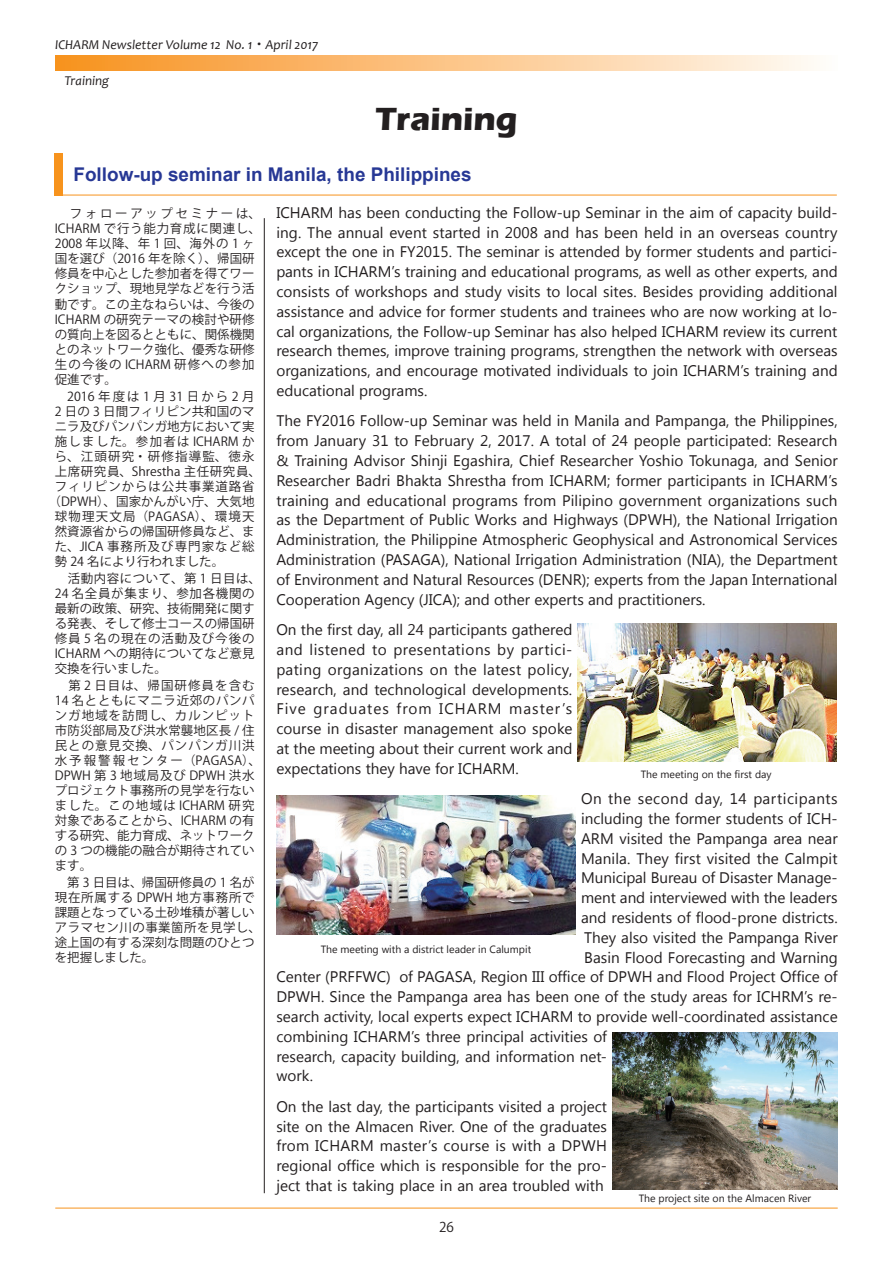
<style>
.page{position:relative;width:893px;height:1263px;background:#fff}
.page>*{position:absolute;margin:0;border:0;box-sizing:border-box;transform-origin:0 0}
.t1{font:700 33px "Eras ITC";color:#231f20}
.t2{font:700 18.9px "Arial";color:#273895}
.t3{font:15.3px/19.8px "Segoe UI";color:#231f20;text-align:justify}
.t4{font:15.3px "Segoe UI";letter-spacing:.03em;color:#231f20}
.t5{font:italic 13.5px "Candara";color:#231f20}
.t6{font:13.5px "Koz Go Pro";color:#231f20}
.t7{font:12.45px/15px "Koz Go Pro";letter-spacing:.005em;color:#231f20}
.t8{font:12.45px "Koz Go Pro";letter-spacing:.05em;color:#231f20}
.t9{font:12.45px "Koz Go Pro";letter-spacing:.1em;color:#231f20}
.t10{font:12.45px "Koz Go Pro";letter-spacing:.08em;color:#231f20}
.t11{font:12.45px "Koz Go Pro";letter-spacing:.105em;color:#231f20}
.t12{font:12.45px "Koz Go Pro";letter-spacing:.085em;color:#231f20}
.t13{font:12.45px "Koz Go Pro";letter-spacing:.095em;color:#231f20}
.t14{font:12.45px "Koz Go Pro";letter-spacing:.075em;color:#231f20}
.t15{font:10.5px "Segoe UI";color:#231f20}
.s1{font-family:"Koz Min Pro";font-style:normal}
</style>
<div class="page">
<svg style="left:55px;top:55px;width:759px;height:15px;background:#fbc385"></svg>
<hr style="left:55px;top:1208px;width:783px;height:1px;background:#f7931d">
<img style="left:276px;top:795px;width:300px;height:139px">
<img style="left:612px;top:1032px;width:226px;height:157px">
<hr style="left:264px;top:218px;width:1px;height:975px;background:#231f20">
<div style="left:54px;top:153px;width:9px;height:42px;background:#f7931d"></div>
<hr style="left:54px;top:195px;width:783px;height:1px;background:#f7931d">
<img style="left:578px;top:624px;width:259px;height:137px">
<p class="t5" style="left:55px;top:36px;width:265px">ICHARM Newsletter Volume 12 No. 1<span class="s1">・</span> April 2017</p>
<p class="t5" style="left:64px;top:73px;width:46px">Training</p>
<h1 class="t1" style="left:375px;top:100px;width:144px">Training</h1>
<p class="t2" style="left:74px;top:161px;width:400px">Follow-up seminar in Manila, the Philippines</p>
<p class="t7" style="left:55px;top:207px;width:208px">　フォローアップセミナーは、<br>ICHARM で行う能力育成に関連し、<br>2008 年以降、年 1 回、海外の 1 ヶ国を選び（2016 年を除く）、帰国研修員を中心とした参加者を得てワークショップ、現地見学などを行う活動です。この主なねらいは、今後の<br>ICHARM の研究テーマの検討や研修の質向上を図るとともに、関係機関とのネットワーク強化、優秀な研修生の今後の ICHARM 研修への参加促進です。　</p>
<p class="t10" style="left:55px;top:388px;width:201px">　2016 年度は 1 月 31 日から 2 月</p>
<p class="t7" style="left:55px;top:404px;width:201px">2 日の 3 日間フィリピン共和国のマ</p>
<p class="t7" style="left:55px;top:419px;width:201px">ニラ及びパンパンガ地方において実</p>
<p class="t11" style="left:55px;top:433px;width:201px">施しました。参加者は ICHARM か</p>
<p class="t13" style="left:55px;top:448px;width:201px">ら、江頭研究・研修指導監、徳永</p>
<p class="t8" style="left:55px;top:463px;width:208px">上席研究員、Shrestha 主任研究員、</p>
<p class="t14" style="left:55px;top:478px;width:201px">フィリピンからは公共事業道路省</p>
<p class="t7" style="left:49px;top:494px;width:208px">（DPWH）、国家かんがい庁、大気地</p>
<p class="t9" style="left:55px;top:508px;width:201px">球物理天文局（PAGASA）、環境天</p>
<p class="t7" style="left:55px;top:524px;width:201px">然資源省からの帰国研修員など、ま</p>
<p class="t12" style="left:55px;top:538px;width:201px">た、JICA 事務所及び専門家など総</p>
<p class="t7" style="left:55px;top:554px;width:171px">勢 24 名により行われました。</p>
<p class="t7" style="left:55px;top:571px;width:208px">　活動内容について、第 1 日目は、<br>24 名全員が集まり、参加各機関の最新の政策、研究、技術開発に関する発表、そして修士コースの帰国研修員 5 名の現在の活動及び今後の<br>ICHARM への期待についてなど意見交換を行いました。</p>
<p class="t7" style="left:55px;top:678px;width:208px">　第 2 日目は、帰国研修員を含む<br>14 名とともにマニラ近郊のパンパンガ地域を訪問し、カルンピット市防災部局及び洪水常襲地区長 / 住民との意見交換、パンパンガ川洪水予報警報センター（PAGASA）、<br>DPWH 第 3 地域局及び DPWH 洪水プロジェクト事務所の見学を行ないました。この地域は ICHARM 研究対象であることから、ICHARM の有する研究、能力育成、ネットワークの 3 つの機能の融合が期待されています。</p>
<p class="t7" style="left:55px;top:875px;width:207px">　第 3 日目は、帰国研修員の 1 名が現在所属する DPWH 地方事務所で課題となっている土砂堆積が著しいアラマセン川の事業箇所を見学し、途上国の有する深刻な問題のひとつを把握しました。</p>
<p class="t3" style="left:276px;top:202px;width:563px">ICHARM has been conducting the Follow-up Seminar in the aim of capacity build&shy;ing. The annual event started in 2008 and has been held in an overseas country except the one in FY2015. The seminar is attended by former students and partici&shy;pants in ICHARM’s training and educational programs, as well as other experts, and consists of workshops and study visits to local sites. Besides providing additional assistance and advice for former students and trainees who are now working at lo&shy;cal organizations, the Follow-up Seminar has also helped ICHARM review its current research themes, improve training programs, strengthen the network with overseas organizations, and encourage motivated individuals to join ICHARM’s training and educational programs.</p>
<p class="t3" style="left:276px;top:410px;width:563px">The FY2016 Follow-up Seminar was held in Manila and Pampanga, the Philippines, from January 31 to February 2, 2017. A total of 24 people participated: Research &amp; Training Advisor Shinji Egashira, Chief Researcher Yoshio Tokunaga, and Senior Researcher Badri Bhakta Shrestha from ICHARM; former participants in ICHARM’s training and educational programs from Pilipino government organizations such as the Department of Public Works and Highways (DPWH), the National Irrigation Administration, the Philippine Atmospheric Geophysical and Astronomical Services Administration (PASAGA), National Irrigation Administration (NIA), the Department of Environment and Natural Resources (DENR); experts from the Japan International Cooperation Agency (JICA); and other experts and practitioners.</p>
<p class="t3" style="left:276px;top:619px;width:298px">On the first day, all 24 participants gathered and listened to presentations by partici&shy;pating organizations on the latest policy, research, and technological developments.<br>Five graduates from ICHARM master’s course in disaster management also spoke at the meeting about their current work and expectations they have for ICHARM.</p>
<p class="t4" style="left:581px;top:788px;width:258px">On the second day, 14 participants</p>
<p class="t3" style="left:581px;top:808px;width:258px">including the former students of ICH-</p>
<p class="t3" style="left:581px;top:828px;width:258px">ARM visited the Pampanga area near</p>
<p class="t3" style="left:581px;top:847px;width:258px">Manila. They first visited the Calmpit</p>
<p class="t3" style="left:581px;top:867px;width:258px">Municipal Bureau of Disaster Manage-</p>
<p class="t3" style="left:581px;top:887px;width:258px">ment and interviewed with the leaders</p>
<p class="t3" style="left:581px;top:907px;width:258px">and residents of flood-prone districts.</p>
<p class="t3" style="left:584px;top:927px;width:255px">They also visited the Pampanga River</p>
<p class="t3" style="left:584px;top:946px;width:255px">Basin Flood Forecasting and Warning</p>
<p class="t3" style="left:276px;top:966px;width:563px">Center (PRFFWC) of PAGASA, Region III office of DPWH and Flood Project Office of</p>
<p class="t3" style="left:276px;top:986px;width:563px">DPWH. Since the Pampanga area has been one of the study areas for ICHRM’s re-</p>
<p class="t3" style="left:276px;top:1006px;width:563px">search activity, local experts expect ICHARM to provide well-coordinated assistance</p>
<p class="t3" style="left:276px;top:1026px;width:332px">combining ICHARM’s three principal activities of</p>
<p class="t3" style="left:276px;top:1045px;width:332px">research, capacity building, and information net-</p>
<p class="t3" style="left:276px;top:1065px;width:38px">work.</p>
<p class="t3" style="left:276px;top:1096px;width:332px">On the last day, the participants visited a project site on the Almacen River. One of the graduates from ICHARM master’s course is with a DPWH regional office which is responsible for the pro&shy;ject that is taking place in an area troubled with</p>
<p class="t15" style="left:641px;top:767px;width:132px">The meeting on the first day</p>
<p class="t15" style="left:321px;top:942px;width:212px">The meeting with a district leader in Calumpit</p>
<p class="t15" style="left:639px;top:1191px;width:174px">The project site on the Almacen River</p>
<p class="t6" style="left:439px;top:1219px;width:16px">26</p>
</div>
